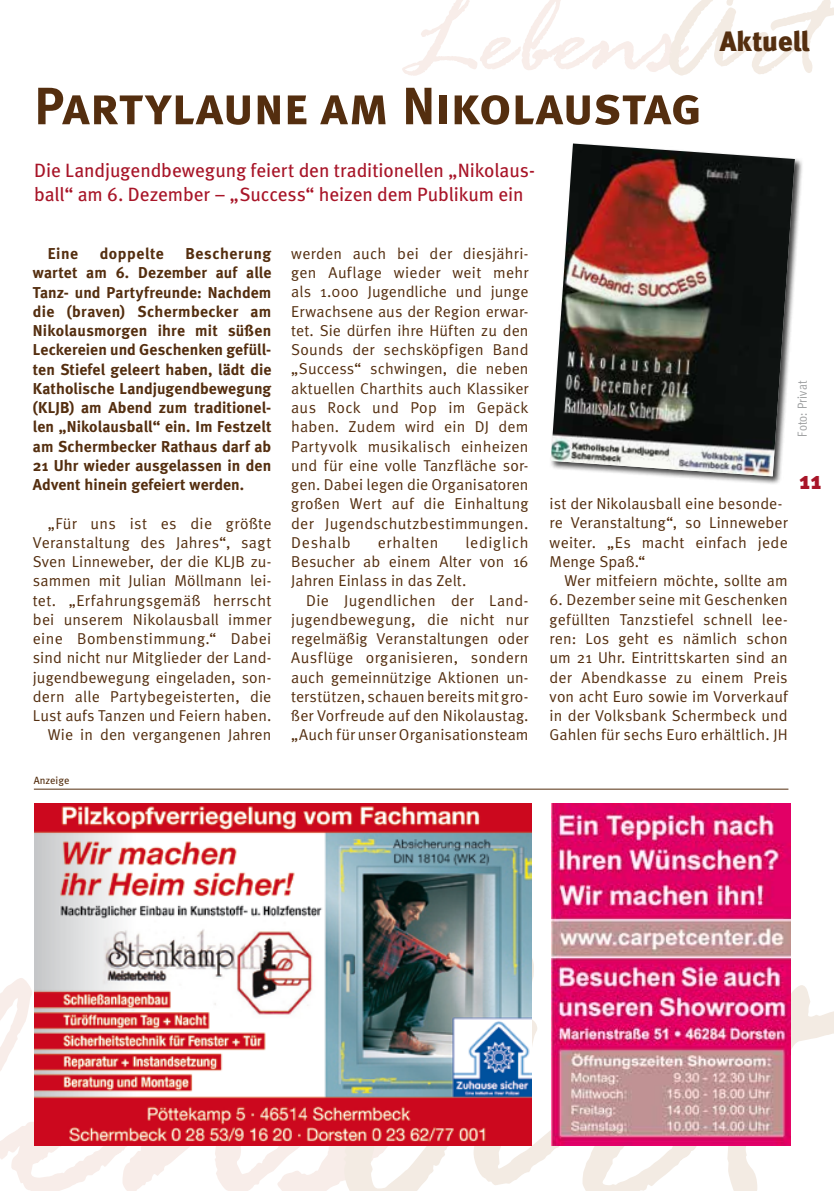
<style>
.page{position:relative;width:834px;height:1191px;background:#fff}
.page>*{position:absolute;margin:0;border:0;box-sizing:border-box;transform-origin:0 0}
.t1{font:52.5px "Meta Bold Caps";letter-spacing:-.01em;color:#542e0f}
.t2{font:900 28px "Meta";color:#542e0f}
.t3{font:900 24.5px "Meta";color:#a81528}
.t4{font:19.25px/24.5px "Meta";letter-spacing:-.005em;color:#a81528}
.t5{font:15.75px/19.2px "Meta Normal";letter-spacing:.01em;color:#542e0f;text-align:justify}
.t6{font:700 15.75px/19.2px "Meta";letter-spacing:.015em;color:#542e0f;text-align:justify}
.t7{font:700 15.75px "Meta";letter-spacing:.035em;color:#542e0f}
.t8{font:15.75px "Meta Normal";letter-spacing:.045em;color:#542e0f}
.t9{font:13.12px "Meta Cond Normal";letter-spacing:.015em;color:#9c9e9f}
.t10{font:10.5px "Meta";color:#542e0f}
</style>
<div class="page">
<svg style="left:582px;top:1146px;width:54px;height:45px"></svg>
<svg style="left:636px;top:985px;width:197px;height:206px"></svg>
<svg style="left:0;top:978px;width:344px;height:213px"></svg>
<svg style="left:344px;top:947px;width:215px;height:244px"></svg>
<svg style="left:402px;top:0;width:431px;height:76px"></svg>
<hr style="left:34px;top:789px;width:754px;height:1px;background:#542e0f">
<div style="left:549px;top:142px;width:254px;height:343px;background:#000;opacity:.75"></div>
<img style="left:550px;top:143px;width:244px;height:333px">
<img style="left:551px;top:803px;width:239px;height:343px">
<img style="left:35px;top:803px;width:496px;height:343px">
<h1 class="t1" style="left:34px;top:73px;width:669px">Partylaune am Nikolaustag</h1>
<p class="t4" style="left:34px;top:157px;width:502px">Die Landjugendbewegung feiert den traditionellen „Nikolaus&shy;ball“ am 6. Dezember – „Success“ heizen dem Publikum ein</p>
<h2 class="t2" style="left:719px;top:25px;width:91px">Aktuell</h2>
<p class="t6" style="left:33px;top:243px;width:240px;text-indent:152px">Bescherung wartet am 6. Dezember auf alle Tanz- und Partyfreunde: Nachdem die (braven) Schermbecker am Nikolausmorgen ihre mit süßen Leckereien und Geschenken gefüll&shy;ten Stiefel geleert haben, lädt die Katholische Landjugendbewegung (KLJB) am Abend zum traditionel&shy;len „Nikolausball“ ein. Im Festzelt am Schermbecker Rathaus darf ab 21 Uhr wieder ausgelassen in den Advent hinein gefeiert werden.</p>
<p class="t5" style="left:33px;top:513px;width:240px;text-align:right">„Für uns ist es die größte<br>Veranstaltung des Jahres“, sagt<br>Sven Linneweber, der die KLJB zu&shy;sammen mit Julian Möllmann lei&shy;tet. „Erfahrungsgemäß herrscht bei unserem Nikolausball immer eine Bombenstimmung.“ Dabei sind nicht nur Mitglieder der Land&shy;jugendbewegung eingeladen, son&shy;dern alle Partybegeisterten, die<br>Lust aufs Tanzen und Feiern haben.<br>Wie in den vergangenen Jahren</p>
<p class="t6" style="left:48px;top:243px;width:32px">Eine</p>
<p class="t7" style="left:100px;top:244px;width:66px">doppelte</p>
<p class="t10" style="left:34px;top:773px;width:37px">Anzeige</p>
<p class="t5" style="left:291px;top:244px;width:239px">werden auch bei der diesjähri&shy;gen Auflage wieder weit mehr als 1.000 Jugendliche und junge Erwachsene aus der Region erwar&shy;tet. Sie dürfen ihre Hüften zu den Sounds der sechsköpfigen Band „Success“ schwingen, die neben aktuellen Charthits auch Klassiker aus Rock und Pop im Gepäck haben. Zudem wird ein DJ dem Partyvolk musikalisch einheizen und für eine volle Tanzfläche sor&shy;gen. Dabei legen die Organisatoren großen Wert auf die Einhaltung der Jugendschutzbestimmungen.<br>Deshalb</p>
<p class="t5" style="left:291px;top:532px;width:239px;text-indent:174px">lediglich Besucher ab einem Alter von 16<br>Jahren Einlass in das Zelt.</p>
<p class="t5" style="left:291px;top:590px;width:239px;text-indent:15px">Die Jugendlichen der Land&shy;jugendbewegung, die nicht nur regelmäßig Veranstaltungen oder Ausflüge organisieren, sondern auch gemeinnützige Aktionen un&shy;terstützen, schauen bereits mit gro&shy;ßer Vorfreude auf den Nikolaustag. „Auch für unser Organisationsteam</p>
<p class="t8" style="left:377px;top:533px;width:62px">erhalten</p>
<p class="t9" style="left:794px;top:437px;width:58px;rotate:-90deg">Foto: Privat</p>
<p class="t5" style="left:549px;top:494px;width:239px;text-align:left">ist der Nikolausball eine besonde&shy;re Veranstaltung“, so Linneweber weiter. „Es macht einfach jede<br>Menge Spaß.“</p>
<p class="t5" style="left:564px;top:571px;width:225px">Wer mitfeiern möchte, sollte am</p>
<p class="t5" style="left:549px;top:590px;width:239px">6. Dezember seine mit Geschenken gefüllten Tanzstiefel schnell lee&shy;ren: Los geht es nämlich schon um 21 Uhr. Eintrittskarten sind an der Abendkasse zu einem Preis von acht Euro sowie im Vorverkauf in der Volksbank Schermbeck und Gahlen für sechs Euro erhältlich. jh</p>
<h3 class="t3" style="left:799px;top:465px;width:23px">11</h3>
</div>
